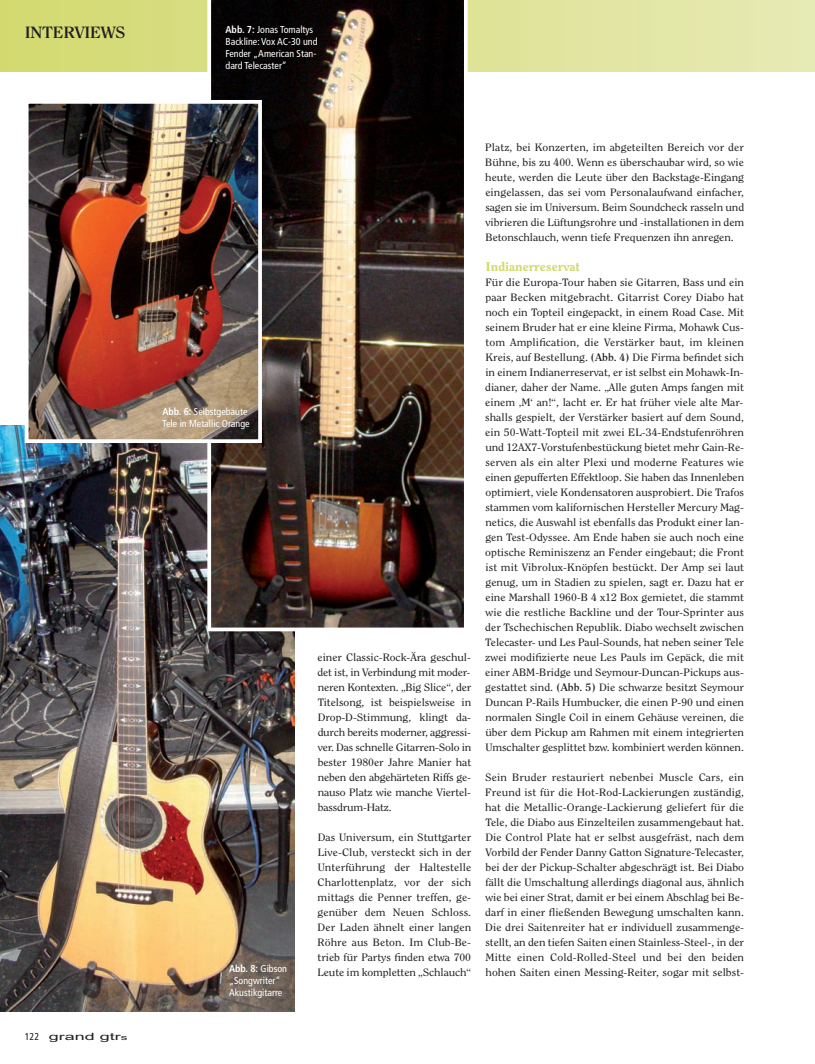
<style>
.page{position:relative;width:815px;height:1064px;background:#fff}
.page>*{position:absolute;margin:0;border:0;box-sizing:border-box;transform-origin:0 0}
.t1{font:700 16.25px "Clearface Std";letter-spacing:-.015em;color:#231f20;scale:1.1 1}
.t2{font:800 12.5px "Clearface Std";color:#d3d96e;scale:1.1 1}
.t3{font:10.62px/15px "Clearface Std";letter-spacing:-.005em;color:#231f20;text-align:justify;scale:1.1 1}
.t4{font:condensed 10px/12px "Frutiger LT Std";color:#fff}
.t5{font:10px "Arial";color:#231f20;scale:1.8 1}
.s1{font-family:"Frutiger LT Std";font-stretch:condensed}
.s2{font-size:7.5px}
.s3{font-weight:700}
</style>
<div class="page">
<img style="left:0;top:425px;width:294px;height:586px">
<svg style="left:0;top:0;width:815px;height:72px;background:#dde294"></svg>
<img style="left:207px;top:0;width:261px;height:631px">
<img style="left:30px;top:105px;width:227px;height:333px">
<div style="left:25px;top:100px;width:237px;height:343px;border:4px solid #fff"></div>
<h1 class="t1" style="left:25px;top:25px;width:93px">INTERVIEWS</h1>
<p class="t5" style="left:25px;top:1030px;width:59px"><span class="s1">122</span> grand gtr<span class="s2">s</span></p>
<p class="t4" style="left:226px;top:24px;width:94px"><span class="s3">Abb. 7:</span> Jonas Tomaltys<br>Backline: Vox AC-30 und<br>Fender „American Stan&shy;dard Telecaster“</p>
<p class="t4" style="left:162px;top:406px;width:89px"><span class="s3">Abb. 6:</span> Selbstgebaute<br>Tele in Metallic Orange</p>
<p class="t4" style="left:229px;top:963px;width:60px"><span class="s3">Abb. 8:</span> Gibson „Songwriter“<br>Akustikgitarre</p>
<p class="t3" style="left:318px;top:650px;width:141px">einer Classic-Rock-Ära geschul&shy;det ist, in Verbindung mit moder&shy;neren Kontexten. „Big Slice“, der Titelsong, ist beispielsweise in Drop-D-Stimmung, klingt da&shy;durch bereits moderner, aggressi&shy;ver. Das schnelle Gitarren-Solo in bester 1980er Jahre Manier hat neben den abgehärteten Riffs ge&shy;nauso Platz wie manche Viertel&shy;bassdrum-Hatz.</p>
<p class="t3" style="left:318px;top:830px;width:141px">Das Universum, ein Stuttgarter Live-Club, versteckt sich in der Unterführung der Haltestelle Charlottenplatz, vor der sich mittags die Penner treffen, ge&shy;genüber dem Neuen Schloss.<br>Der Laden ähnelt einer langen Röhre aus Beton. Im Club-Be&shy;trieb für Partys finden etwa 700<br>Leute im kompletten „Schlauch“</p>
<p class="t3" style="left:485px;top:140px;width:237px">Platz, bei Konzerten, im abgeteilten Bereich vor der Bühne, bis zu 400. Wenn es überschaubar wird, so wie heute, werden die Leute über den Backstage-Eingang eingelassen, das sei vom Personalaufwand einfacher, sagen sie im Universum. Beim Soundcheck rasseln und vibrieren die Lüftungsrohre und -installationen in dem Betonschlauch, wenn tiefe Frequenzen ihn anregen.</p>
<p class="t2" style="left:485px;top:261px;width:88px">Indianerreservat</p>
<p class="t3" style="left:485px;top:275px;width:237px">Für die Europa-Tour haben sie Gitarren, Bass und ein paar Becken mitgebracht. Gitarrist Corey Diabo hat noch ein Topteil eingepackt, in einem Road Case. Mit seinem Bruder hat er eine kleine Firma, Mohawk Cus&shy;tom Amplification, die Verstärker baut, im kleinen Kreis, auf Bestellung. <span class="s3">(Abb. 4)</span> Die Firma befindet sich in einem Indianerreservat, er ist selbst ein Mohawk-In&shy;dianer, daher der Name. „Alle guten Amps fangen mit einem ‚M‘ an!“, lacht er. Er hat früher viele alte Mar&shy;shalls gespielt, der Verstärker basiert auf dem Sound, ein 50-Watt-Topteil mit zwei EL-34-Endstufenröhren und 12AX7-Vorstufenbestückung bietet mehr Gain-Re&shy;serven als ein alter Plexi und moderne Features wie einen gepufferten Effektloop. Sie haben das Innenleben optimiert, viele Kondensatoren ausprobiert. Die Trafos stammen vom kalifornischen Hersteller Mercury Mag&shy;netics, die Auswahl ist ebenfalls das Produkt einer lan&shy;gen Test-Odyssee. Am Ende haben sie auch noch eine optische Reminiszenz an Fender eingebaut; die Front ist mit Vibrolux-Knöpfen bestückt. Der Amp sei laut genug, um in Stadien zu spielen, sagt er. Dazu hat er eine Marshall 1960-B 4 x12 Box gemietet, die stammt wie die restliche Backline und der Tour-Sprinter aus der Tschechischen Republik. Diabo wechselt zwischen Telecaster- und Les Paul-Sounds, hat neben seiner Tele zwei modifizierte neue Les Pauls im Gepäck, die mit einer ABM-Bridge und Seymour-Duncan-Pickups aus&shy;gestattet sind. <span class="s3">(Abb. 5)</span> Die schwarze besitzt Seymour Duncan P-Rails Humbucker, die einen P-90 und einen normalen Single Coil in einem Gehäuse vereinen, die über dem Pickup am Rahmen mit einem integrierten Umschalter gesplittet bzw. kombiniert werden können.</p>
<p class="t3" style="left:485px;top:770px;width:237px">Sein Bruder restauriert nebenbei Muscle Cars, ein Freund ist für die Hot-Rod-Lackierungen zuständig, hat die Metallic-Orange-Lackierung geliefert für die Tele, die Diabo aus Einzelteilen zusammengebaut hat.<br>Die Control Plate hat er selbst ausgefräst, nach dem Vorbild der Fender Danny Gatton Signature-Telecaster, bei der der Pickup-Schalter abgeschrägt ist. Bei Diabo fällt die Umschaltung allerdings diagonal aus, ähnlich wie bei einer Strat, damit er bei einem Abschlag bei Be&shy;darf in einer fließenden Bewegung umschalten kann.<br>Die drei Saitenreiter hat er individuell zusammenge&shy;stellt, an den tiefen Saiten einen Stainless-Steel-, in der Mitte einen Cold-Rolled-Steel und bei den beiden hohen Saiten einen Messing-Reiter, sogar mit selbst-</p>
</div>
